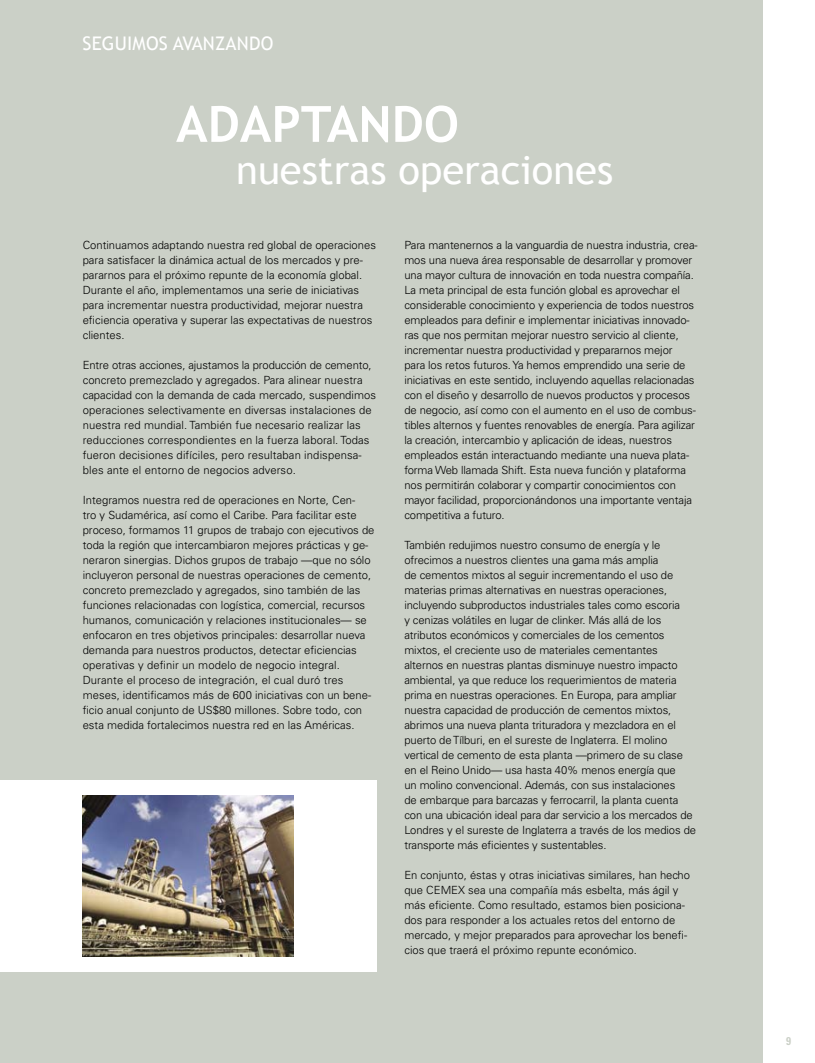
<style>
.page{position:relative;width:815px;height:1063px;background:#fff}
.page>*{position:absolute;margin:0;border:0;box-sizing:border-box;transform-origin:0 0}
.t1{font:700 50px "Trebuchet MS";color:#fff}
.t2{font:40px "Trebuchet MS";color:#fff}
.t3{font:18.75px "Trebuchet MS";letter-spacing:.01em;color:#fff}
.t4{font:300 11.25px/15px "Univers";letter-spacing:-.01em;color:#000}
.t5{font:300 11.25px/15px "Univers";letter-spacing:.01em;color:#000}
.t6{font:700 condensed 11.25px "Univers";color:#cbd0c7}
</style>
<div class="page">
<div style="left:0;top:0;width:763px;height:1063px;background:#cbd0c7"></div>
<div style="left:0;top:780px;width:376px;height:191px;background:#fff"></div>
<img style="left:82px;top:795px;width:211px;height:161px">
<h3 class="t3" style="left:82px;top:33px;width:192px">SEGUIMOS AVANZANDO</h3>
<h1 class="t1" style="left:176px;top:93px;width:284px">ADAPTANDO</h1>
<h2 class="t2" style="left:236px;top:147px;width:378px">nuestras operaciones</h2>
<p class="t4" style="left:83px;top:237px;width:295px">Continuamos adaptando nuestra red global de operaciones para satisfacer la dinámica actual de los mercados y pre&shy;pararnos para el próximo repunte de la economía global.<br>Durante el año, implementamos una serie de iniciativas para incrementar nuestra productividad, mejorar nuestra eficiencia operativa y superar las expectativas de nuestros clientes.</p>
<p class="t5" style="left:83px;top:357px;width:295px">Entre otras acciones, ajustamos la producción de cemento, concreto premezclado y agregados. Para alinear nuestra capacidad con la demanda de cada mercado, suspendimos operaciones selectivamente en diversas instalaciones de nuestra red mundial. También fue necesario realizar las reducciones correspondientes en la fuerza laboral. Todas fueron decisiones difíciles, pero resultaban indispensa&shy;bles ante el entorno de negocios adverso.</p>
<p class="t4" style="left:83px;top:492px;width:293px">Integramos nuestra red de operaciones en Norte, Cen-<br>tro y Sudamérica, así como el Caribe. Para facilitar este proceso, formamos 11 grupos de trabajo con ejecutivos de toda la región que intercambiaron mejores prácticas y ge&shy;neraron sinergias. Dichos grupos de trabajo —que no sólo incluyeron personal de nuestras operaciones de cemento, concreto premezclado y agregados, sino también de las funciones relacionadas con logística, comercial, recursos humanos, comunicación y relaciones institucionales— se enfocaron en tres objetivos principales: desarrollar nueva demanda para nuestros productos, detectar eficiencias operativas y definir un modelo de negocio integral.<br>Durante el proceso de integración, el cual duró tres meses, identificamos más de 600 iniciativas con un bene&shy;ficio anual conjunto de US$80 millones. Sobre todo, con esta medida fortalecimos nuestra red en las Américas.</p>
<p class="t4" style="left:404px;top:237px;width:295px">Para mantenernos a la vanguardia de nuestra industria, crea&shy;mos una nueva área responsable de desarrollar y promover una mayor cultura de innovación en toda nuestra compañía.<br>La meta principal de esta función global es aprovechar el considerable conocimiento y experiencia de todos nuestros empleados para definir e implementar iniciativas innovado&shy;ras que nos permitan mejorar nuestro servicio al cliente, incrementar nuestra productividad y prepararnos mejor<br>para los retos futuros. Ya hemos emprendido una serie de iniciativas en este sentido, incluyendo aquellas relacionadas con el diseño y desarrollo de nuevos productos y procesos de negocio, así como con el aumento en el uso de combus&shy;tibles alternos y fuentes renovables de energía. Para agilizar la creación, intercambio y aplicación de ideas, nuestros empleados están interactuando mediante una nueva plata&shy;forma Web llamada Shift. Esta nueva función y plataforma nos permitirán colaborar y compartir conocimientos con mayor facilidad, proporcionándonos una importante ventaja competitiva a futuro.</p>
<p class="t4" style="left:404px;top:537px;width:293px">También redujimos nuestro consumo de energía y le ofrecimos a nuestros clientes una gama más amplia<br>de cementos mixtos al seguir incrementando el uso de materias primas alternativas en nuestras operaciones, incluyendo subproductos industriales tales como escoria<br>y cenizas volátiles en lugar de clinker. Más allá de los atributos económicos y comerciales de los cementos mixtos, el creciente uso de materiales cementantes alternos en nuestras plantas disminuye nuestro impacto ambiental, ya que reduce los requerimientos de materia prima en nuestras operaciones. En Europa, para ampliar nuestra capacidad de producción de cementos mixtos, abrimos una nueva planta trituradora y mezcladora en el puerto de Tílburi, en el sureste de Inglaterra. El molino vertical de cemento de esta planta —primero de su clase en el Reino Unido— usa hasta 40% menos energía que<br>un molino convencional. Además, con sus instalaciones<br>de embarque para barcazas y ferrocarril, la planta cuenta con una ubicación ideal para dar servicio a los mercados de Londres y el sureste de Inglaterra a través de los medios de transporte más eficientes y sustentables.</p>
<p class="t4" style="left:404px;top:867px;width:287px">En conjunto, éstas y otras iniciativas similares, han hecho que CEMEX sea una compañía más esbelta, más ágil y más eficiente. Como resultado, estamos bien posiciona&shy;dos para responder a los actuales retos del entorno de mercado, y mejor preparados para aprovechar los benefi&shy;cios que traerá el próximo repunte económico.</p>
<p class="t6" style="left:786px;top:1034px;width:6px">9</p>
</div>
